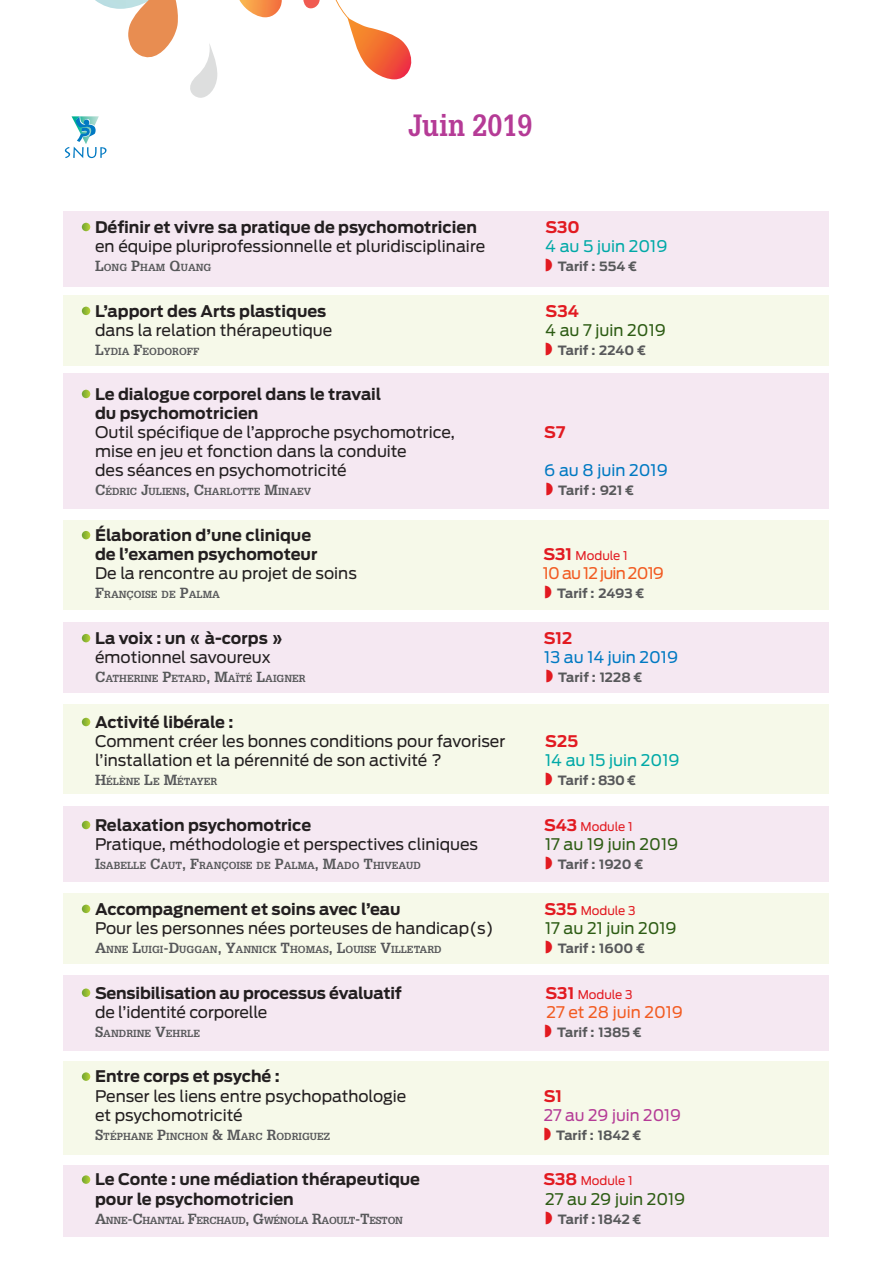
<style>
.page{position:relative;width:893px;height:1263px;background:#fff}
.page>*{position:absolute;margin:0;border:0;box-sizing:border-box;transform-origin:0 0}
.t1{font:700 30px "Glypha LT Std";color:#b53b96;scale:.9 1}
.t2{font:15.9px/19px "Antenna";color:#231f20}
.t3{font:700 15.9px/19px "Antenna";color:#231f20}
.t4{font:15.9px "Antenna";color:#2d5c14}
.t5{font:15.9px "Antenna";color:#00a9a7}
.t6{font:15.9px "Antenna";color:#0079c2}
.t7{font:700 15.9px "Antenna";color:#e21a21}
.t8{font:15.9px "Antenna";letter-spacing:-.05em;color:#f25b21}
.t9{font:15.9px "Antenna";color:#f25b21}
.t10{font:15.9px "Antenna";color:#b53b96}
.t11{font:700 12.75px "Antenna";color:#57585a}
.t12{font:12px "Antenna";color:#e21a21}
.t13{font:700 10.05px "Glypha LT Std";color:#57585a}
.t14{font:700 10.05px "Glypha LT Std";letter-spacing:-.03em;color:#57585a}
.s1{font-size:14.4px}
.s2{font-weight:700;font-size:15.9px}
</style>
<div class="page">
<div style="left:64px;top:212px;width:765px;height:75px;background:#f5e8f2"></div>
<div style="left:64px;top:373px;width:765px;height:136px;background:#f5e8f2"></div>
<div style="left:64px;top:622px;width:765px;height:70px;background:#f5e8f2"></div>
<div style="left:64px;top:806px;width:765px;height:75px;background:#f5e8f2"></div>
<div style="left:64px;top:975px;width:765px;height:75px;background:#f5e8f2"></div>
<div style="left:64px;top:1165px;width:765px;height:71px;background:#f5e8f2"></div>
<div style="left:64px;top:295px;width:765px;height:70px;background:#f6f9e9"></div>
<div style="left:64px;top:520px;width:765px;height:89px;background:#f6f9e9"></div>
<div style="left:64px;top:704px;width:765px;height:90px;background:#f6f9e9"></div>
<div style="left:64px;top:893px;width:765px;height:71px;background:#f6f9e9"></div>
<div style="left:64px;top:1061px;width:765px;height:93px;background:#f6f9e9"></div>
<svg style="left:65px;top:116px;width:42px;height:42px"></svg>
<svg style="left:82px;top:223px;width:8px;height:8px"></svg>
<svg style="left:82px;top:307px;width:8px;height:8px"></svg>
<svg style="left:82px;top:390px;width:8px;height:8px"></svg>
<svg style="left:82px;top:531px;width:8px;height:8px"></svg>
<svg style="left:82px;top:634px;width:8px;height:8px"></svg>
<svg style="left:82px;top:718px;width:8px;height:8px"></svg>
<svg style="left:82px;top:821px;width:8px;height:8px"></svg>
<svg style="left:82px;top:905px;width:8px;height:8px"></svg>
<svg style="left:82px;top:988px;width:8px;height:9px"></svg>
<svg style="left:82px;top:1072px;width:8px;height:9px"></svg>
<svg style="left:82px;top:1175px;width:8px;height:9px"></svg>
<img style="left:95px;top:0;width:33px;height:9px">
<svg style="left:128px;top:0;width:90px;height:98px"></svg>
<img style="left:348px;top:18px;width:64px;height:61px">
<svg style="left:239px;top:0;width:110px;height:19px"></svg>
<h1 class="t1" style="left:408px;top:107px;width:140px">Juin 2019</h1>
<p class="t3" style="left:95px;top:218px;width:383px">Définir et vivre sa pratique de psychomotricien</p>
<p class="t7" style="left:545px;top:218px;width:36px">S30</p>
<p class="t2" style="left:95px;top:237px;width:392px">en équipe pluriprofessionnelle et pluridisciplinaire</p>
<p class="t5" style="left:545px;top:237px;width:124px">4 au 5 juin 2019</p>
<p class="t13" style="left:95px;top:261px;width:118px"><span class="s1">L</span>ONG <span class="s1">P</span>HAM <span class="s1">Q</span>UANG</p>
<p class="t11" style="left:558px;top:259px;width:81px">Tarif : 554 €</p>
<p class="t3" style="left:95px;top:301px;width:233px">L’apport des Arts plastiques</p>
<p class="t7" style="left:545px;top:301px;width:35px">S34</p>
<p class="t2" style="left:95px;top:321px;width:239px">dans la relation thérapeutique</p>
<p class="t4" style="left:545px;top:320px;width:122px">4 au 7 juin 2019</p>
<p class="t13" style="left:95px;top:345px;width:99px"><span class="s1">L</span>YDIA <span class="s1">F</span>EODOROFF</p>
<p class="t11" style="left:558px;top:343px;width:90px">Tarif : 2240 €</p>
<p class="t3" style="left:95px;top:384px;width:288px">Le dialogue corporel dans le travail du psychomotricien</p>
<p class="t2" style="left:95px;top:423px;width:361px">Outil spécifique de l’approche psychomotrice,</p>
<p class="t7" style="left:544px;top:423px;width:23px">S7</p>
<p class="t2" style="left:95px;top:442px;width:313px">mise en jeu et fonction dans la conduite des séances en psychomotricité</p>
<p class="t6" style="left:544px;top:461px;width:125px">6 au 8 juin 2019</p>
<p class="t13" style="left:95px;top:485px;width:218px"><span class="s1">C</span>ÉDRIC <span class="s1">J</span>ULIENS<span class="s1">, C</span>HARLOTTE <span class="s1">M</span>INAEV</p>
<p class="t11" style="left:558px;top:483px;width:78px">Tarif : 921 €</p>
<p class="t3" style="left:95px;top:526px;width:224px">Élaboration d’une clinique de l’examen psychomoteur</p>
<p class="t12" style="left:543px;top:548px;width:86px"><span class="s2">S31</span> Module 1</p>
<p class="t2" style="left:95px;top:564px;width:263px">De la rencontre au projet de soins</p>
<p class="t8" style="left:543px;top:564px;width:123px">10 au 12 juin 2019</p>
<p class="t13" style="left:95px;top:588px;width:126px"><span class="s1">F</span>RANÇOISE DE <span class="s1">P</span>ALMA</p>
<p class="t11" style="left:557px;top:586px;width:89px">Tarif : 2493 €</p>
<p class="t3" style="left:95px;top:629px;width:190px">La voix : un « à-corps »</p>
<p class="t7" style="left:544px;top:629px;width:30px">S12</p>
<p class="t2" style="left:95px;top:648px;width:177px">émotionnel savoureux</p>
<p class="t6" style="left:544px;top:648px;width:135px">13 au 14 juin 2019</p>
<p class="t13" style="left:95px;top:672px;width:212px"><span class="s1">C</span>ATHERINE <span class="s1">P</span>ETARD<span class="s1">, M</span>AÏTÉ <span class="s1">L</span>AIGNER</p>
<p class="t11" style="left:558px;top:670px;width:86px">Tarif : 1228 €</p>
<p class="t3" style="left:95px;top:712px;width:140px">Activité libérale :</p>
<p class="t2" style="left:95px;top:732px;width:412px">Comment créer les bonnes conditions pour favoriser</p>
<p class="t7" style="left:545px;top:732px;width:34px">S25</p>
<p class="t2" style="left:95px;top:751px;width:348px">l’installation et la pérennité de son activité ?</p>
<p class="t5" style="left:545px;top:751px;width:136px">14 au 15 juin 2019</p>
<p class="t13" style="left:95px;top:775px;width:124px"><span class="s1">H</span>ÉLÈNE <span class="s1">L</span>E <span class="s1">M</span>ÉTAYER</p>
<p class="t11" style="left:558px;top:773px;width:80px">Tarif : 830 €</p>
<p class="t3" style="left:95px;top:815px;width:218px">Relaxation psychomotrice</p>
<p class="t12" style="left:544px;top:819px;width:90px"><span class="s2">S43</span> Module 1</p>
<p class="t2" style="left:95px;top:835px;width:384px">Pratique, méthodologie et perspectives cliniques</p>
<p class="t4" style="left:545px;top:835px;width:134px">17 au 19 juin 2019</p>
<p class="t13" style="left:95px;top:859px;width:327px"><span class="s1">I</span>SABELLE <span class="s1">C</span>AUT<span class="s1">, F</span>RANÇOISE DE <span class="s1">P</span>ALMA<span class="s1">, M</span>ADO <span class="s1">T</span>HIVEAUD</p>
<p class="t11" style="left:558px;top:857px;width:87px">Tarif : 1920 €</p>
<p class="t3" style="left:95px;top:899px;width:307px">Accompagnement et soins avec l’eau</p>
<p class="t12" style="left:544px;top:903px;width:93px"><span class="s2">S35</span> Module 3</p>
<p class="t2" style="left:95px;top:918px;width:400px">Pour les personnes nées porteuses de handicap(s)</p>
<p class="t4" style="left:545px;top:918px;width:133px">17 au 21 juin 2019</p>
<p class="t13" style="left:95px;top:943px;width:347px"><span class="s1">A</span>NNE <span class="s1">L</span>UIGI<span class="s1">-D</span>UGGAN<span class="s1">, Y</span>ANNICK <span class="s1">T</span>HOMAS<span class="s1">, L</span>OUISE <span class="s1">V</span>ILLETARD</p>
<p class="t11" style="left:558px;top:941px;width:89px">Tarif : 1600 €</p>
<p class="t3" style="left:95px;top:983px;width:308px">Sensibilisation au processus évaluatif</p>
<p class="t12" style="left:545px;top:987px;width:89px"><span class="s2">S31</span> Module 3</p>
<p class="t2" style="left:95px;top:1002px;width:174px">de l’identité corporelle</p>
<p class="t9" style="left:546px;top:1002px;width:138px">27 et 28 juin 2019</p>
<p class="t13" style="left:95px;top:1027px;width:106px"><span class="s1">S</span>ANDRINE <span class="s1">V</span>EHRLE</p>
<p class="t11" style="left:557px;top:1024px;width:86px">Tarif : 1385 €</p>
<p class="t3" style="left:95px;top:1067px;width:186px">Entre corps et psyché :</p>
<p class="t2" style="left:95px;top:1086px;width:313px">Penser les liens entre psychopathologie</p>
<p class="t7" style="left:544px;top:1086px;width:20px">S1</p>
<p class="t2" style="left:95px;top:1105px;width:149px">et psychomotricité</p>
<p class="t10" style="left:544px;top:1105px;width:139px">27 au 29 juin 2019</p>
<p class="t13" style="left:95px;top:1130px;width:237px"><span class="s1">S</span>TÉPHANE <span class="s1">P</span>INCHON <span class="s1">&amp; M</span>ARC <span class="s1">R</span>ODRIGUEZ</p>
<p class="t11" style="left:556px;top:1127px;width:87px">Tarif : 1842 €</p>
<p class="t3" style="left:95px;top:1170px;width:327px">Le Conte : une médiation thérapeutique</p>
<p class="t12" style="left:543px;top:1174px;width:91px"><span class="s2">S38</span> Module 1</p>
<p class="t3" style="left:95px;top:1189px;width:200px">pour le psychomotricien</p>
<p class="t4" style="left:545px;top:1189px;width:142px">27 au 29 juin 2019</p>
<p class="t14" style="left:95px;top:1214px;width:309px"><span class="s1">A</span>NNE<span class="s1">-C</span>HANTAL <span class="s1">F</span>ERCHAUD<span class="s1">, G</span>WÉNOLA <span class="s1">R</span>AOULT<span class="s1">-T</span>ESTON</p>
<p class="t11" style="left:558px;top:1211px;width:85px">Tarif : 1842 €</p>
</div>
